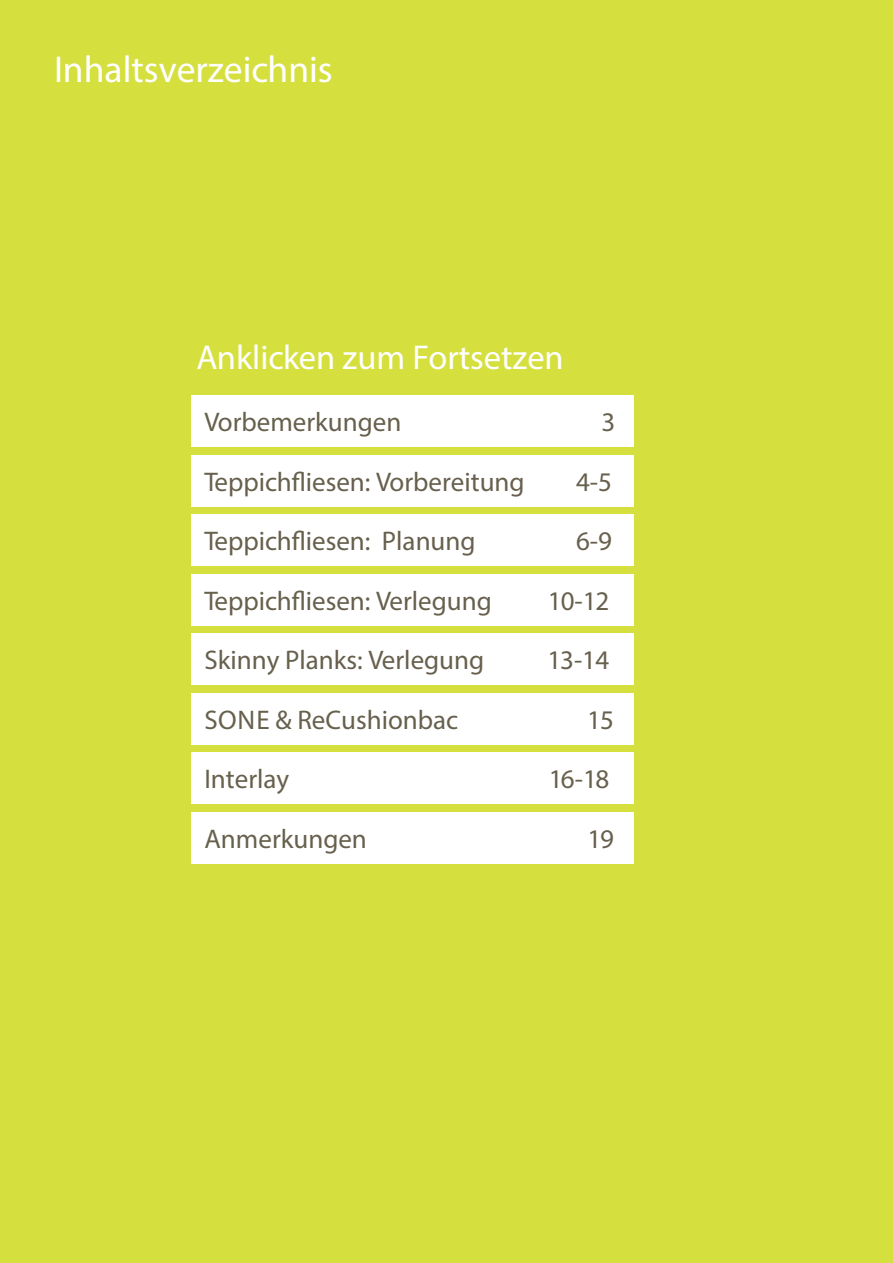
<style>
.page{position:relative;width:893px;height:1263px;background:#d5df3e}
.page>*{position:absolute;margin:0;border:0;box-sizing:border-box;transform-origin:0 0}
.t1{font:37.5px "Myriad Pro";color:#fff}
.t2{font:34.5px "Myriad Pro";color:#fff}
.t3{font:27px "Myriad Pro";color:#67604d}
</style>
<div class="page">
<div style="left:191px;top:395px;width:443px;height:51px;background:#fff"></div>
<div style="left:191px;top:455px;width:443px;height:51px;background:#fff"></div>
<div style="left:191px;top:514px;width:443px;height:52px;background:#fff"></div>
<div style="left:191px;top:574px;width:443px;height:51px;background:#fff"></div>
<div style="left:191px;top:634px;width:443px;height:51px;background:#fff"></div>
<div style="left:191px;top:693px;width:443px;height:51px;background:#fff"></div>
<div style="left:191px;top:753px;width:443px;height:51px;background:#fff"></div>
<div style="left:191px;top:812px;width:443px;height:51px;background:#fff"></div>
<h1 class="t1" style="left:54px;top:46px;width:280px">Inhaltsverzeichnis</h1>
<p class="t2" style="left:196px;top:336px;width:369px">Anklicken zum Fortsetzen</p>
<p class="t3" style="left:204px;top:405px;width:198px">Vorbemerkungen</p>
<p class="t3" style="left:601px;top:405px;width:15px">3</p>
<p class="t3" style="left:204px;top:465px;width:322px">Teppichfliesen: Vorbereitung</p>
<p class="t3" style="left:576px;top:465px;width:37px">4-5</p>
<p class="t3" style="left:204px;top:524px;width:273px">Teppichfliesen: Planung</p>
<p class="t3" style="left:576px;top:524px;width:37px">6-9</p>
<p class="t3" style="left:204px;top:584px;width:289px">Teppichfliesen: Verlegung</p>
<p class="t3" style="left:548px;top:584px;width:63px">10-12</p>
<p class="t3" style="left:204px;top:643px;width:281px">Skinny Planks: Verlegung</p>
<p class="t3" style="left:547px;top:643px;width:63px">13-14</p>
<p class="t3" style="left:204px;top:703px;width:255px">SONE &amp; ReCushionbac</p>
<p class="t3" style="left:587px;top:703px;width:28px">15</p>
<p class="t3" style="left:204px;top:763px;width:86px">Interlay</p>
<p class="t3" style="left:549px;top:763px;width:62px">16-18</p>
<p class="t3" style="left:204px;top:822px;width:164px">Anmerkungen</p>
<p class="t3" style="left:587px;top:822px;width:28px">19</p>
</div>
